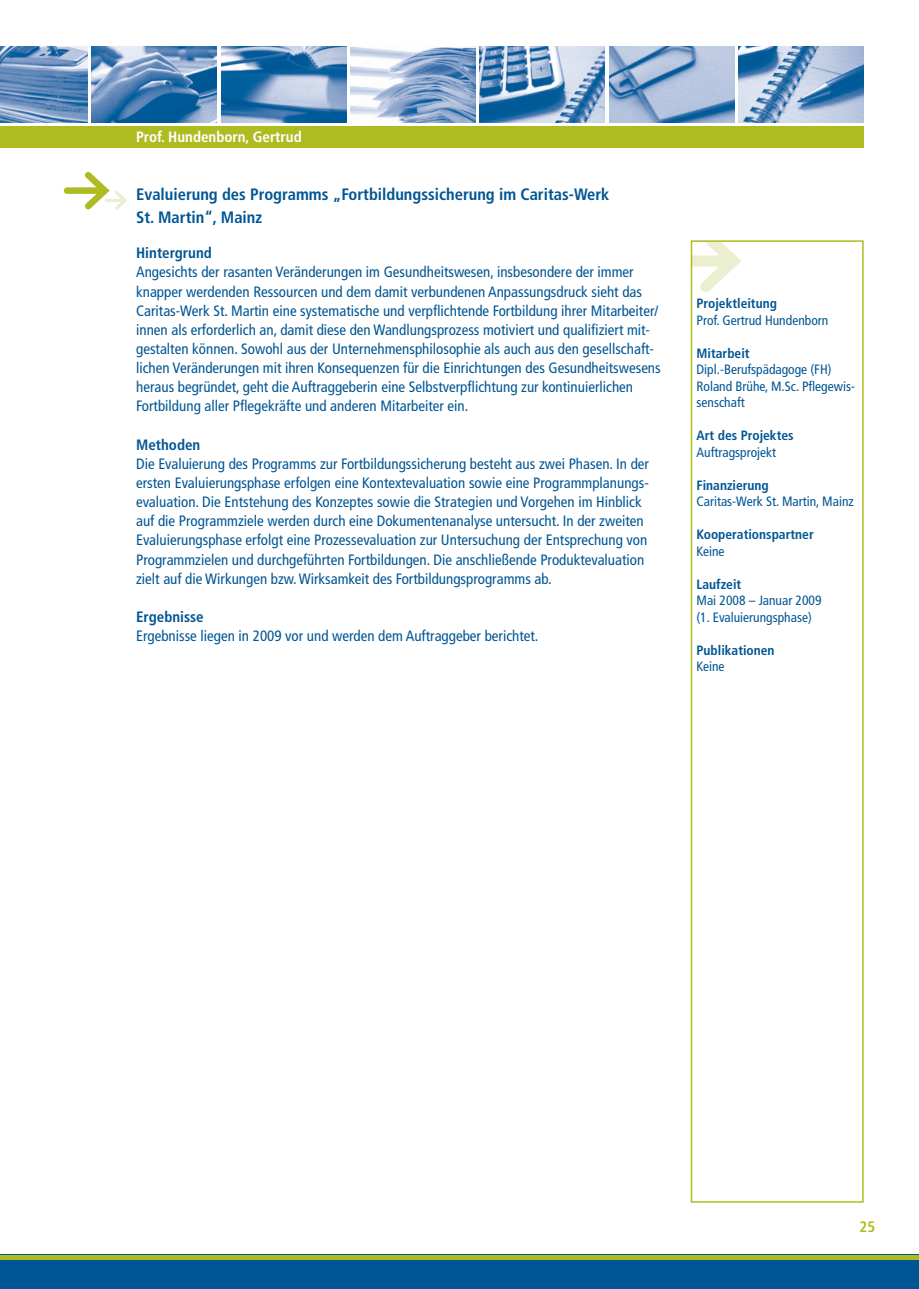
<style>
.page{position:relative;width:919px;height:1289px;background:#fff}
.page>*{position:absolute;margin:0;border:0;box-sizing:border-box;transform-origin:0 0}
.t1{font:700 condensed 16.5px/22.5px "Frutiger";color:#005594}
.t2{font:condensed 15px/19.2px "Frutiger";color:#005594}
.t3{font:700 condensed 15px "Frutiger";color:#005594}
.t4{font:700 condensed 15px "Frutiger";color:#fff}
.t5{font:700 condensed 15px "Frutiger";color:#aebc21}
.t6{font:condensed 13.5px/16.5px "Frutiger";color:#005594}
.t7{font:700 condensed 13.5px "Frutiger";color:#005594}
</style>
<div class="page">
<div style="left:0;top:126px;width:13px;height:22px;background:#aebc21"></div>
<img style="left:0;top:47px;width:88px;height:75px">
<div style="left:13px;top:126px;width:850px;height:22px;background:#aebc21"></div>
<img style="left:92px;top:47px;width:125px;height:75px">
<img style="left:221px;top:47px;width:125px;height:75px">
<img style="left:350px;top:47px;width:125px;height:75px">
<img style="left:480px;top:47px;width:125px;height:75px">
<img style="left:609px;top:47px;width:125px;height:75px">
<img style="left:738px;top:47px;width:125px;height:75px">
<svg style="left:64px;top:171px;width:63px;height:39px"></svg>
<svg style="left:693px;top:243px;width:48px;height:50px"></svg>
<div style="left:690px;top:240px;width:173px;height:962px;border:2px solid #aebc21"></div>
<div style="left:0;top:1254px;width:918px;height:34px;background:#005594"></div>
<div style="left:0;top:1254px;width:918px;height:5px;background:#aebc21"></div>
<p class="t4" style="left:136px;top:128px;width:167px">Prof. Hundenborn, Gertrud</p>
<p class="t1" style="left:136px;top:183px;width:474px">Evaluierung des Programms „Fortbildungssicherung im Caritas-Werk<br>St. Martin“, Mainz</p>
<p class="t3" style="left:136px;top:244px;width:77px">Hintergrund</p>
<p class="t2" style="left:136px;top:263px;width:526px">Angesichts der rasanten Veränderungen im Gesundheitswesen, insbesondere der immer knapper werdenden Ressourcen und dem damit verbundenen Anpassungsdruck sieht das Caritas-Werk St. Martin eine systematische und verpflichtende Fortbildung ihrer Mitarbeiter/ innen als erforderlich an, damit diese den Wandlungsprozess motiviert und qualifiziert mit&shy;gestalten können. Sowohl aus der Unternehmensphilosophie als auch aus den gesellschaft&shy;lichen Veränderungen mit ihren Konsequenzen für die Einrichtungen des Gesundheitswesens heraus begründet, geht die Auftraggeberin eine Selbstverpflichtung zur kontinuierlichen Fortbildung aller Pflegekräfte und anderen Mitarbeiter ein.</p>
<p class="t3" style="left:136px;top:435px;width:66px">Methoden</p>
<p class="t2" style="left:136px;top:454px;width:514px">Die Evaluierung des Programms zur Fortbildungssicherung besteht aus zwei Phasen. In der ersten Evaluierungsphase erfolgen eine Kontextevaluation sowie eine Programmplanungs&shy;evaluation. Die Entstehung des Konzeptes sowie die Strategien und Vorgehen im Hinblick auf die Programmziele werden durch eine Dokumentenanalyse untersucht. In der zweiten Evaluierungsphase erfolgt eine Prozessevaluation zur Untersuchung der Entsprechung von Programmzielen und durchgeführten Fortbildungen. Die anschließende Produktevaluation zielt auf die Wirkungen bzw. Wirksamkeit des Fortbildungsprogramms ab.</p>
<p class="t3" style="left:136px;top:608px;width:69px">Ergebnisse</p>
<p class="t2" style="left:136px;top:626px;width:404px">Ergebnisse liegen in 2009 vor und werden dem Auftraggeber berichtet.</p>
<p class="t7" style="left:696px;top:295px;width:82px">Projektleitung</p>
<p class="t6" style="left:696px;top:312px;width:133px">Prof. Gertrud Hundenborn</p>
<p class="t7" style="left:696px;top:345px;width:55px">Mitarbeit</p>
<p class="t6" style="left:696px;top:361px;width:160px">Dipl.-Berufspädagoge (FH)<br>Roland Brühe, M.Sc. Pflegewis&shy;senschaft</p>
<p class="t7" style="left:696px;top:427px;width:99px">Art des Projektes</p>
<p class="t6" style="left:696px;top:444px;width:81px">Auftragsprojekt</p>
<p class="t7" style="left:696px;top:477px;width:74px">Finanzierung</p>
<p class="t6" style="left:696px;top:493px;width:159px">Caritas-Werk St. Martin, Mainz</p>
<p class="t7" style="left:696px;top:526px;width:119px">Kooperationspartner</p>
<p class="t6" style="left:696px;top:543px;width:29px">Keine</p>
<p class="t7" style="left:696px;top:576px;width:46px">Laufzeit</p>
<p class="t6" style="left:696px;top:592px;width:126px">Mai 2008 – Januar 2009 (1. Evaluierungsphase)</p>
<p class="t7" style="left:696px;top:642px;width:80px">Publikationen</p>
<p class="t6" style="left:696px;top:658px;width:29px">Keine</p>
<p class="t5" style="left:859px;top:1217px;width:17px">25</p>
</div>
